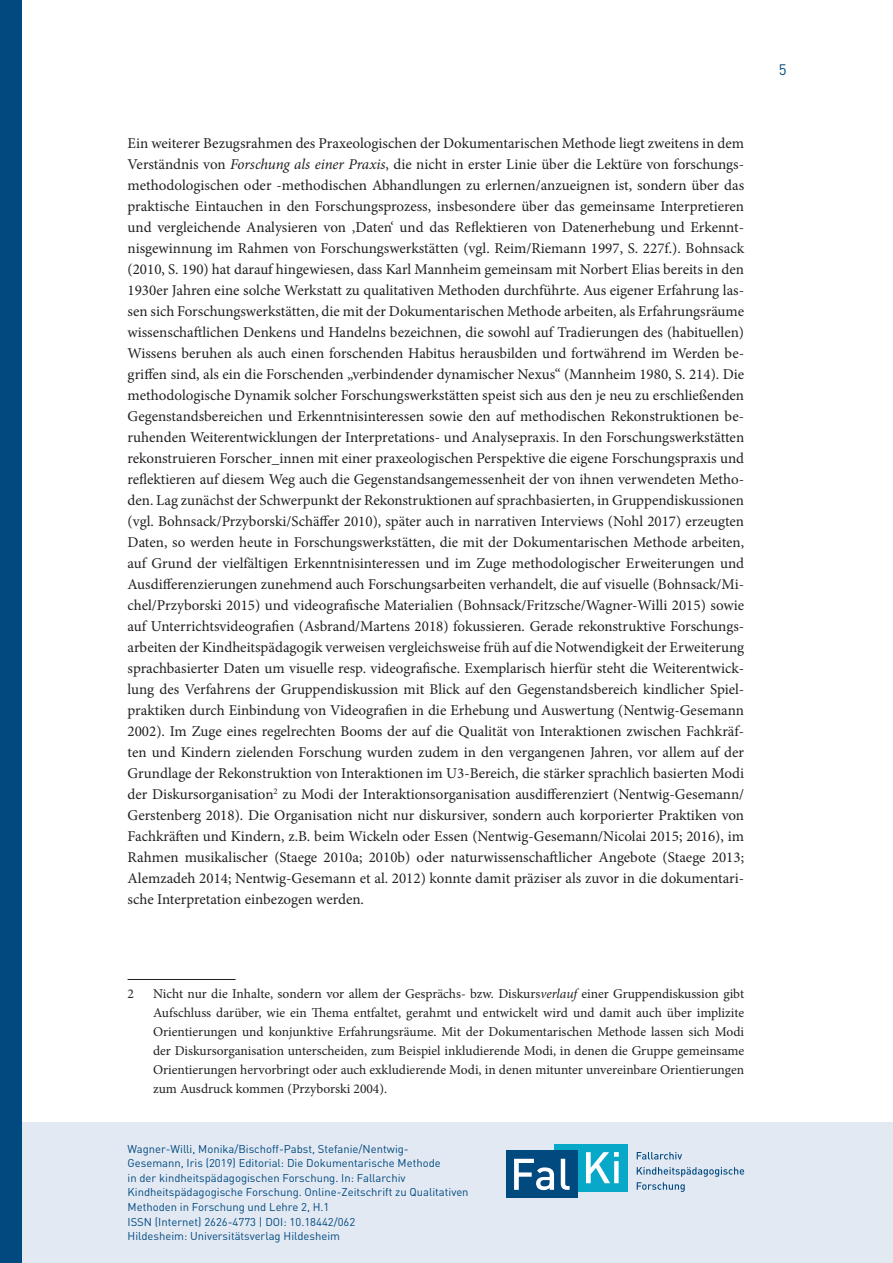
<style>
.page{position:relative;width:893px;height:1263px;background:#fff}
.page>*{position:absolute;margin:0;border:0;box-sizing:border-box;transform-origin:0 0}
.t1{font:15px/21px "Minion Pro";color:#231f20;text-align:justify}
.t2{font:15px "DIN Pro";color:#004a7f}
.Fußnotentext{font:13.5px/18.9px "Minion Pro";color:#231f20;text-align:justify}
.t3{font:11.25px/14.7px "DIN Pro";color:#004a7f}
.s1{font-style:italic}
</style>
<div class="page">
<div style="left:0;top:1123px;width:893px;height:140px;background:#e3e9f3"></div>
<div style="left:554px;top:1144px;width:74px;height:47px;background:#08a8c9"></div>
<div style="left:506px;top:1150px;width:72px;height:48px;background:#004a7f"></div>
<svg style="left:586px;top:1152px;width:33px;height:31px"></svg>
<svg style="left:637px;top:1167px;width:107px;height:25px"></svg>
<svg style="left:637px;top:1152px;width:45px;height:7px"></svg>
<svg style="left:514px;top:1159px;width:56px;height:31px"></svg>
<hr style="left:128px;top:979px;width:108px;height:1px;background:#1d1e1f">
<div style="left:0;top:0;width:21px;height:1263px;background:#004a80"></div>
<p class="t1" style="left:128px;top:133px;width:618px">Ein weiterer Bezugsrahmen des Praxeologischen der Dokumentarischen Methode liegt zweitens in dem Verständnis von <span class="s1">Forschung als einer Praxis</span>, die nicht in erster Linie über die Lektüre von forschungs&shy;methodologischen oder -methodischen Abhandlungen zu erlernen/anzueignen ist, sondern über das praktische Eintauchen in den Forschungsprozess, insbesondere über das gemeinsame Interpretieren und vergleichende Analysieren von ‚Daten‘ und das Reflektieren von Datenerhebung und Erkennt&shy;nisgewinnung im Rahmen von Forschungswerkstätten (vgl. Reim/Riemann 1997, S. 227f.). Bohnsack (2010, S. 190) hat darauf hingewiesen, dass Karl Mannheim gemeinsam mit Norbert Elias bereits in den 1930er Jahren eine solche Werkstatt zu qualitativen Methoden durchführte. Aus eigener Erfahrung las&shy;sen sich Forschungswerkstätten, die mit der Dokumentarischen Methode arbeiten, als Erfahrungsräume wissenschaftlichen Denkens und Handelns bezeichnen, die sowohl auf Tradierungen des (habituellen)<br>Wissens beruhen als auch einen forschenden Habitus herausbilden und fortwährend im Werden be&shy;griffen sind, als ein die Forschenden „verbindender dynamischer Nexus“ (Mannheim 1980, S. 214). Die methodologische Dynamik solcher Forschungswerkstätten speist sich aus den je neu zu erschließenden Gegenstandsbereichen und Erkenntnisinteressen sowie den auf methodischen Rekonstruktionen be&shy;ruhenden Weiterentwicklungen der Interpretations- und Analysepraxis. In den Forschungswerkstätten rekonstruieren Forscher_innen mit einer praxeologischen Perspektive die eigene Forschungspraxis und reflektieren auf diesem Weg auch die Gegenstandsangemessenheit der von ihnen verwendeten Metho&shy;den. Lag zunächst der Schwerpunkt der Rekonstruktionen auf sprachbasierten, in Gruppendiskussionen (vgl. Bohnsack/Przyborski/Schäffer 2010), später auch in narrativen Interviews (Nohl 2017) erzeugten Daten, so werden heute in Forschungswerkstätten, die mit der Dokumentarischen Methode arbeiten, auf Grund der vielfältigen Erkenntnisinteressen und im Zuge methodologischer Erweiterungen und Ausdifferenzierungen zunehmend auch Forschungsarbeiten verhandelt, die auf visuelle (Bohnsack/Mi&shy;chel/Przyborski 2015) und videografische Materialien (Bohnsack/Fritzsche/Wagner-Willi 2015) sowie auf Unterrichtsvideografien (Asbrand/Martens 2018) fokussieren. Gerade rekonstruktive Forschungs&shy;arbeiten der Kindheitspädagogik verweisen vergleichsweise früh auf die Notwendigkeit der Erweiterung sprachbasierter Daten um visuelle resp. videografische. Exemplarisch hierfür steht die Weiterentwick&shy;lung des Verfahrens der Gruppendiskussion mit Blick auf den Gegenstandsbereich kindlicher Spiel&shy;praktiken durch Einbindung von Videografien in die Erhebung und Auswertung (Nentwig-Gesemann 2002). Im Zuge eines regelrechten Booms der auf die Qualität von Interaktionen zwischen Fachkräf&shy;ten und Kindern zielenden Forschung wurden zudem in den vergangenen Jahren, vor allem auf der Grundlage der Rekonstruktion von Interaktionen im U3-Bereich, die stärker sprachlich basierten Modi der Diskursorganisation<sup>2</sup> zu Modi der Interaktionsorganisation ausdifferenziert (Nentwig-Gesemann/ Gerstenberg 2018). Die Organisation nicht nur diskursiver, sondern auch korporierter Praktiken von Fachkräften und Kindern, z.B. beim Wickeln oder Essen (Nentwig-Gesemann/Nicolai 2015; 2016), im Rahmen musikalischer (Staege 2010a; 2010b) oder naturwissenschaftlicher Angebote (Staege 2013; Alemzadeh 2014; Nentwig-Gesemann et al. 2012) konnte damit präziser als zuvor in die dokumentari&shy;sche Interpretation einbezogen werden.</p>
<p class="Fußnotentext" style="left:128px;top:985px;width:8px">2</p>
<p class="Fußnotentext" style="left:153px;top:985px;width:593px">Nicht nur die Inhalte, sondern vor allem der Gesprächs- bzw. Diskurs<span class="s1">verlauf</span> einer Gruppendiskussion gibt Aufschluss darüber, wie ein Thema entfaltet, gerahmt und entwickelt wird und damit auch über implizite Orientierungen und konjunktive Erfahrungsräume. Mit der Dokumentarischen Methode lassen sich Modi der Diskursorganisation unterscheiden, zum Beispiel inkludierende Modi, in denen die Gruppe gemeinsame Orientierungen hervorbringt oder auch exkludierende Modi, in denen mitunter unvereinbare Orientierungen zum Ausdruck kommen (Przyborski 2004).</p>
<p class="t3" style="left:128px;top:1140px;width:343px">Wagner-Willi, Monika/Bischoff-Pabst, Stefanie/Nentwig-<br>Gesemann, Iris (2019) Editorial: Die Dokumentarische Methode<br>in der kindheitspädagogischen Forschung. In: Fallarchiv Kindheitspädagogische Forschung. Online-Zeitschrift zu Qualitativen Methoden in Forschung und Lehre 2, H.1<br>ISSN (Internet) 2626-4773 | DOI: 10.18442/062<br>Hildesheim: Universitätsverlag Hildesheim</p>
<p class="t2" style="left:779px;top:58px;width:9px">5</p>
</div>
